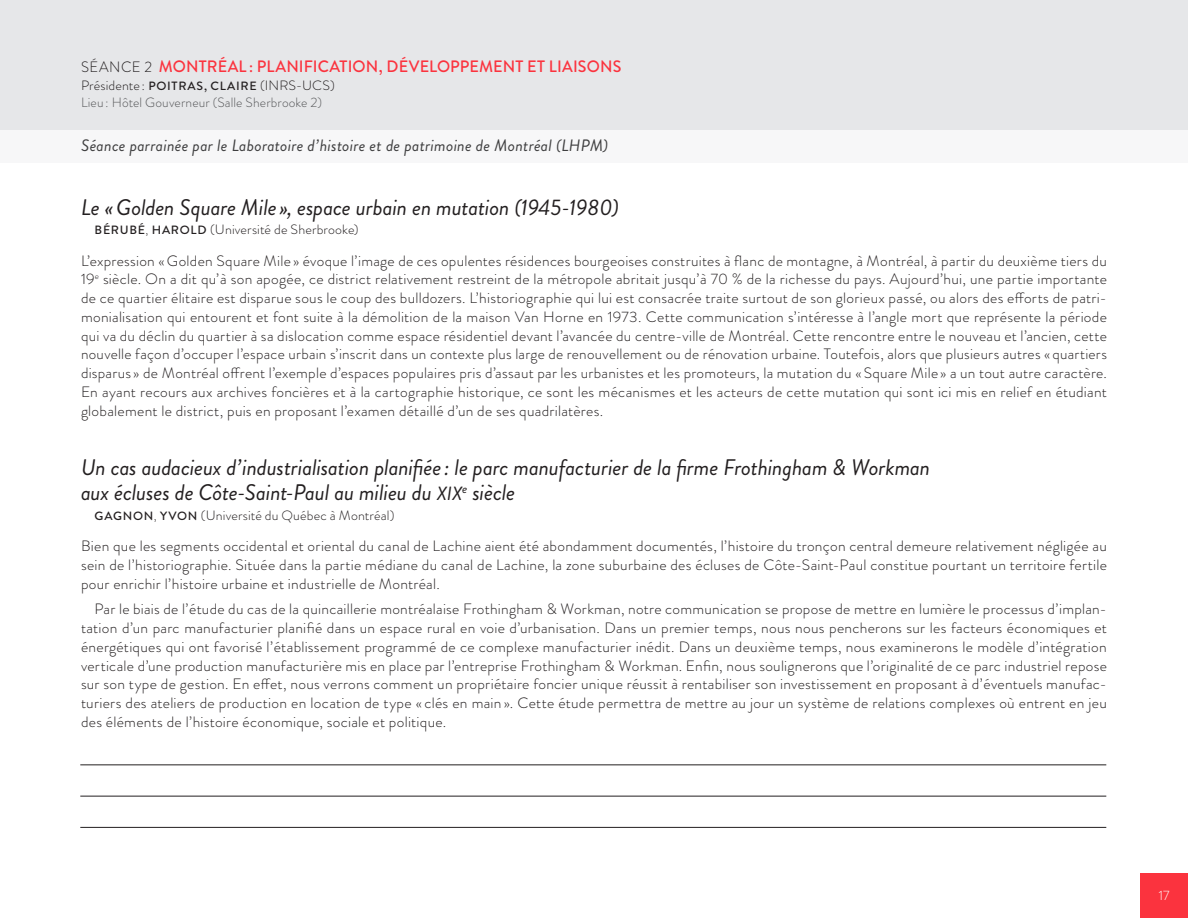
<style>
.page{position:relative;width:1188px;height:918px;background:#fff}
.page>*{position:absolute;margin:0;border:0;box-sizing:border-box;transform-origin:0 0}
.RÉS_Titre_comm__RÉSU{font:italic 22.5px/25.5px "Brandon Grotesque";letter-spacing:-.005em;color:#231f20}
.Détails-séance{font:italic 16.5px "Brandon Grotesque";letter-spacing:.015em;color:#3e3e3f}
.TITRE_SÉANCE_TDM{font:500 16.5px "Brandon Grotesque";letter-spacing:.005em;color:#fb333e}
._01-Texte_courant_sa{font:300 15px/18.8px "Brandon Grotesque";letter-spacing:.015em;color:#231f20;text-align:justify}
._01-Texte_courant{font:300 15px/18.8px "Brandon Grotesque";letter-spacing:.02em;color:#231f20;text-align:justify}
.Conférenciers_ères{font:300 13.5px "Brandon Grotesque";letter-spacing:.01em;color:#231f20}
.LIEU{font:300 13.5px "Brandon Grotesque";letter-spacing:.01em;color:#57585a}
.Présidence{font:300 13.5px "Brandon Grotesque";letter-spacing:.005em;color:#231f20}
.t1{font:300 13.5px "Brandon Grotesque";color:#fff}
.s1{font-weight:300;font-size:15px;color:#231f20}
.s2{font-weight:500;font-size:12px}
.s3{font-size:12px}
.s4{font-family:"Brandon Grotesque Regular Italic SC850";font-style:normal;font-size:19.2px}
</style>
<div class="page">
<div style="left:1140px;top:874px;width:48px;height:44px;background:#fb333e"></div>
<div style="left:0;top:106px;width:1188px;height:57px;background:#f7f7f8"></div>
<div style="left:0;top:0;width:1188px;height:130px;background:#e6e7e9"></div>
<hr style="left:80px;top:796px;width:1026px;height:1px;background:#231f20">
<hr style="left:80px;top:827px;width:1026px;height:1px;background:#231f20">
<hr style="left:80px;top:765px;width:1026px;height:1px;background:#231f20">
<p class="TITRE_SÉANCE_TDM" style="left:81px;top:55px;width:542px"><span class="s1">SÉANCE 2</span> MONTRÉAL : PLANIFICATION, DÉVELOPPEMENT ET LIAISONS</p>
<p class="Présidence" style="left:81px;top:77px;width:255px">Présidente: <span class="s2">POITRAS, CLAIRE</span> (INRS-UCS)</p>
<p class="LIEU" style="left:81px;top:93px;width:243px">Lieu: Hôtel Gouverneur (Salle Sherbrooke 2)</p>
<p class="Détails-séance" style="left:81px;top:134px;width:529px">Séance parrainée par le Laboratoire d’histoire et de patrimoine de Montréal (LHPM)</p>
<p class="RÉS_Titre_comm__RÉSU" style="left:81px;top:194px;width:540px">Le «Golden Square Mile », espace urbain en mutation (1945-1980)</p>
<p class="Conférenciers_ères" style="left:95px;top:220px;width:266px"><span class="s2">BÉRUBÉ</span><span class="s3">,</span> <span class="s2">HAROLD</span> (Université de Sherbrooke)</p>
<p class="_01-Texte_courant_sa" style="left:81px;top:251px;width:1028px">L’expression «Golden Square Mile » évoque l’image de ces opulentes résidences bourgeoises construites à flanc de montagne, à Montréal, à partir du deuxième tiers du 19<sup>e</sup> siècle. On a dit qu’à son apogée, ce district relativement restreint de la métropole abritait jusqu’à 70 % de la richesse du pays. Aujourd’hui, une partie importante de ce quartier élitaire est disparue sous le coup des bulldozers. L’historiographie qui lui est consacrée traite surtout de son glorieux passé, ou alors des efforts de patri&shy;monialisation qui entourent et font suite à la démolition de la maison Van Horne en 1973. Cette communication s’intéresse à l’angle mort que représente la période qui va du déclin du quartier à sa dislocation comme espace résidentiel devant l’avancée du centre-ville de Montréal. Cette rencontre entre le nouveau et l’ancien, cette nouvelle façon d’occuper l’espace urbain s’inscrit dans un contexte plus large de renouvellement ou de rénovation urbaine. Toutefois, alors que plusieurs autres « quartiers disparus » de Montréal offrent l’exemple d’espaces populaires pris d’assaut par les urbanistes et les promoteurs, la mutation du « Square Mile » a un tout autre caractère.<br>En ayant recours aux archives foncières et à la cartographie historique, ce sont les mécanismes et les acteurs de cette mutation qui sont ici mis en relief en étudiant globalement le district, puis en proposant l’examen détaillé d’un de ses quadrilatères.</p>
<p class="RÉS_Titre_comm__RÉSU" style="left:81px;top:455px;width:851px">Un cas audacieux d’industrialisation planifiée : le parc manufacturier de la firme Frothingham &amp; Workman aux écluses de Côte-Saint-Paul au milieu du <span class="s4">xix</span><sup>e</sup> siècle</p>
<p class="Conférenciers_ères" style="left:95px;top:506px;width:301px"><span class="s2">GAGNON</span><span class="s3">,</span> <span class="s2">YVON</span> (Université du Québec à Montréal)</p>
<p class="_01-Texte_courant_sa" style="left:81px;top:537px;width:1028px">Bien que les segments occidental et oriental du canal de Lachine aient été abondamment documentés, l’histoire du tronçon central demeure relativement négligée au sein de l’historiographie. Située dans la partie médiane du canal de Lachine, la zone suburbaine des écluses de Côte-Saint-Paul constitue pourtant un territoire fertile pour enrichir l’histoire urbaine et industrielle de Montréal.</p>
<p class="_01-Texte_courant" style="left:81px;top:600px;width:1028px;text-indent:13px">Par le biais de l’étude du cas de la quincaillerie montréalaise Frothingham &amp; Workman, notre communication se propose de mettre en lumière le processus d’implan&shy;tation d’un parc manufacturier planifié dans un espace rural en voie d’urbanisation. Dans un premier temps, nous nous pencherons sur les facteurs économiques et énergétiques qui ont favorisé l’établissement programmé de ce complexe manufacturier inédit. Dans un deuxième temps, nous examinerons le modèle d’intégration verticale d’une production manufacturière mis en place par l’entreprise Frothingham &amp; Workman. Enfin, nous soulignerons que l’originalité de ce parc industriel repose sur son type de gestion. En effet, nous verrons comment un propriétaire foncier unique réussit à rentabiliser son investissement en proposant à d’éventuels manufac&shy;turiers des ateliers de production en location de type « clés en main ». Cette étude permettra de mettre au jour un système de relations complexes où entrent en jeu des éléments de l’histoire économique, sociale et politique.</p>
<p class="t1" style="left:1159px;top:886px;width:12px">17</p>
</div>
